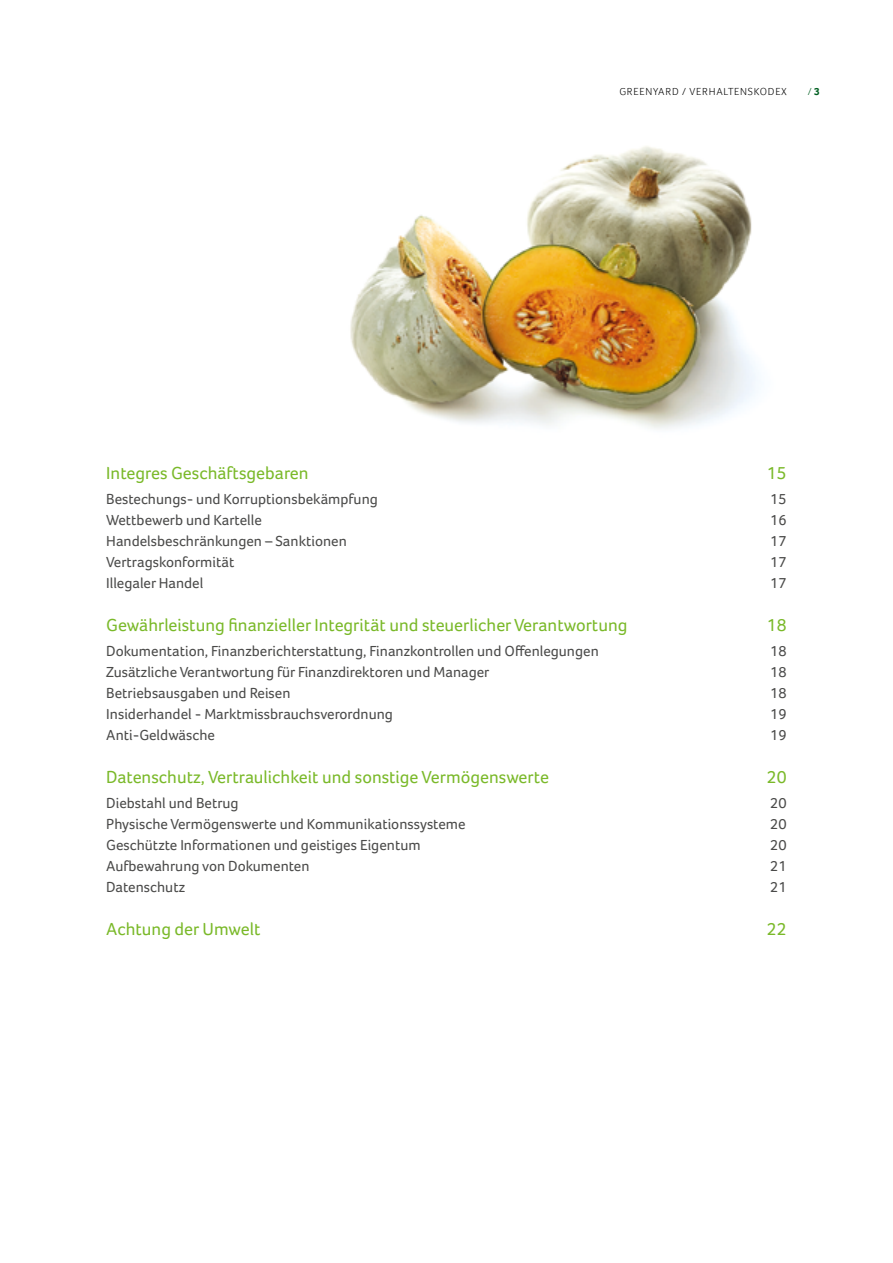
<style>
.page{position:relative;width:893px;height:1263px;background:#fff}
.page>*{position:absolute;margin:0;border:0;box-sizing:border-box;transform-origin:0 0}
.t1{font:18px "Foco";color:#7ab929}
.t2{font:15px "Foco";color:#4a4a49}
.t3{font:300 10.5px "Foco";letter-spacing:.075em;color:#000}
.t4{font:300 10.5px "Foco";color:#005f21}
.s1{font-weight:700}
</style>
<div class="page">
<img style="left:350px;top:146px;width:408px;height:283px">
<p class="t3" style="left:619px;top:85px;width:169px">GREENYARD / VERHALTENSKODEX</p>
<p class="t4" style="left:808px;top:85px;width:13px">/ <span class="s1">3</span></p>
<p class="t1" style="left:106px;top:462px;width:204px">Integres Geschäftsgebaren</p>
<p class="t1" style="left:767px;top:462px;width:21px">15</p>
<p class="t2" style="left:106px;top:490px;width:273px">Bestechungs- und Korruptionsbekämpfung</p>
<p class="t2" style="left:770px;top:490px;width:18px">15</p>
<p class="t2" style="left:106px;top:511px;width:157px">Wettbewerb und Kartelle</p>
<p class="t2" style="left:770px;top:511px;width:18px">16</p>
<p class="t2" style="left:106px;top:532px;width:242px">Handelsbeschränkungen – Sanktionen</p>
<p class="t2" style="left:770px;top:532px;width:18px">17</p>
<p class="t2" style="left:106px;top:553px;width:130px">Vertragskonformität</p>
<p class="t2" style="left:770px;top:553px;width:18px">17</p>
<p class="t2" style="left:106px;top:574px;width:99px">Illegaler Handel</p>
<p class="t2" style="left:770px;top:574px;width:18px">17</p>
<p class="t1" style="left:106px;top:614px;width:523px">Gewährleistung finanzieller Integrität und steuerlicher Verantwortung</p>
<p class="t1" style="left:767px;top:614px;width:21px">18</p>
<p class="t2" style="left:106px;top:642px;width:494px">Dokumentation, Finanzberichterstattung, Finanzkontrollen und Offenlegungen</p>
<p class="t2" style="left:770px;top:642px;width:18px">18</p>
<p class="t2" style="left:106px;top:663px;width:385px">Zusätzliche Verantwortung für Finanzdirektoren und Manager</p>
<p class="t2" style="left:770px;top:663px;width:18px">18</p>
<p class="t2" style="left:106px;top:684px;width:186px">Betriebsausgaben und Reisen</p>
<p class="t2" style="left:770px;top:684px;width:18px">18</p>
<p class="t2" style="left:106px;top:705px;width:288px">Insiderhandel - Marktmissbrauchsverordnung</p>
<p class="t2" style="left:770px;top:705px;width:18px">19</p>
<p class="t2" style="left:106px;top:726px;width:110px">Anti-Geldwäsche</p>
<p class="t2" style="left:770px;top:726px;width:18px">19</p>
<p class="t1" style="left:106px;top:766px;width:444px">Datenschutz, Vertraulichkeit und sonstige Vermögenswerte</p>
<p class="t1" style="left:767px;top:766px;width:21px">20</p>
<p class="t2" style="left:106px;top:794px;width:134px">Diebstahl und Betrug</p>
<p class="t2" style="left:770px;top:794px;width:18px">20</p>
<p class="t2" style="left:106px;top:815px;width:361px">Physische Vermögenswerte und Kommunikationssysteme</p>
<p class="t2" style="left:770px;top:815px;width:18px">20</p>
<p class="t2" style="left:106px;top:836px;width:316px">Geschützte Informationen und geistiges Eigentum</p>
<p class="t2" style="left:770px;top:836px;width:18px">20</p>
<p class="t2" style="left:106px;top:857px;width:205px">Aufbewahrung von Dokumenten</p>
<p class="t2" style="left:770px;top:857px;width:18px">21</p>
<p class="t2" style="left:106px;top:878px;width:80px">Datenschutz</p>
<p class="t2" style="left:770px;top:878px;width:18px">21</p>
<p class="t1" style="left:106px;top:918px;width:156px">Achtung der Umwelt</p>
<p class="t1" style="left:767px;top:918px;width:21px">22</p>
</div>
